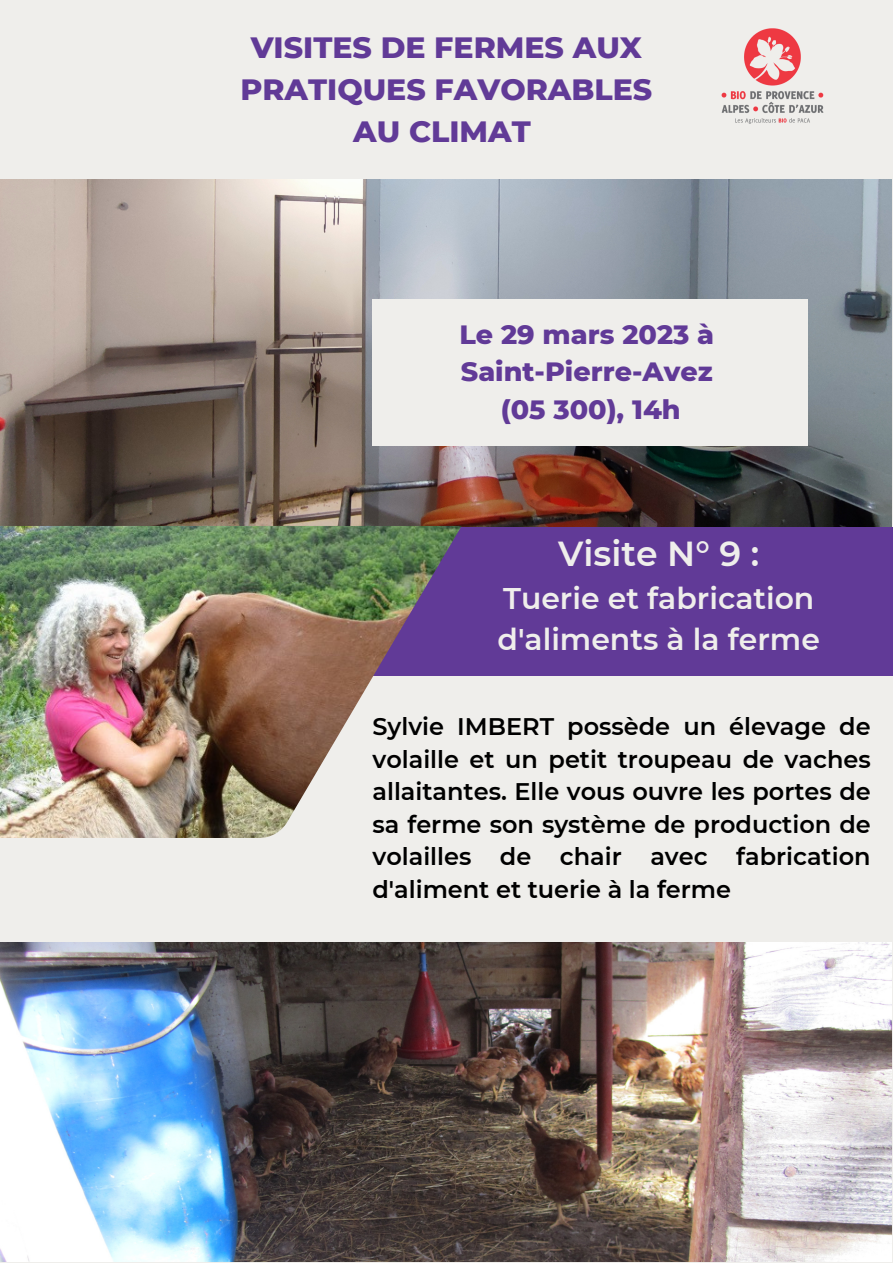
<style>
.page{position:relative;width:893px;height:1264px;background:#fff}
.page>*{position:absolute;margin:0;border:0;box-sizing:border-box;transform-origin:0 0}
.t1{font:600 34.65px "Montserrat";color:#efeeeb}
.t2{font:800 30px/41.5px "Montserrat";color:#613a97;text-align:center}
.t3{font:600 29.85px/41.5px "Montserrat";color:#efeeeb}
.t4{font:800 27px/37px "Montserrat";color:#613a97;text-align:center}
.t5{font:600 24px/32.5px "Montserrat";color:#000;text-align:justify}
</style>
<div class="page">
<img style="left:0;top:0;width:892px;height:1262px">
<img style="left:704px;top:21px;width:136px;height:107px">
<svg style="left:281px;top:526px;width:611px;height:150px;background:#654887"></svg>
<img style="left:0;top:179px;width:891px;height:347px">
<img style="left:259px;top:821px;width:29px;height:16px">
<img style="left:0;top:942px;width:891px;height:319px">
<div style="left:372px;top:299px;width:435px;height:146px;background:#efeeeb"></div>
<p class="t2" style="left:240px;top:27px;width:413px">VISITES DE FERMES AUX<br>PRATIQUES FAVORABLES<br>AU CLIMAT</p>
<p class="t4" style="left:459px;top:316px;width:256px">Le 29 mars 2023 à<br>Saint-Pierre-Avez (05 300), 14h</p>
<h1 class="t1" style="left:558px;top:532px;width:202px">Visite N° 9 :</h1>
<p class="t3" style="left:497px;top:577px;width:324px">Tuerie et fabrication d'aliments à la ferme</p>
<p class="t5" style="left:372px;top:710px;width:500px">Sylvie IMBERT possède un élevage de volaille et un petit troupeau de vaches allaitantes. Elle vous ouvre les portes de sa ferme son système de production de volailles de chair avec fabrication d'aliment et tuerie à la ferme</p>
</div>
